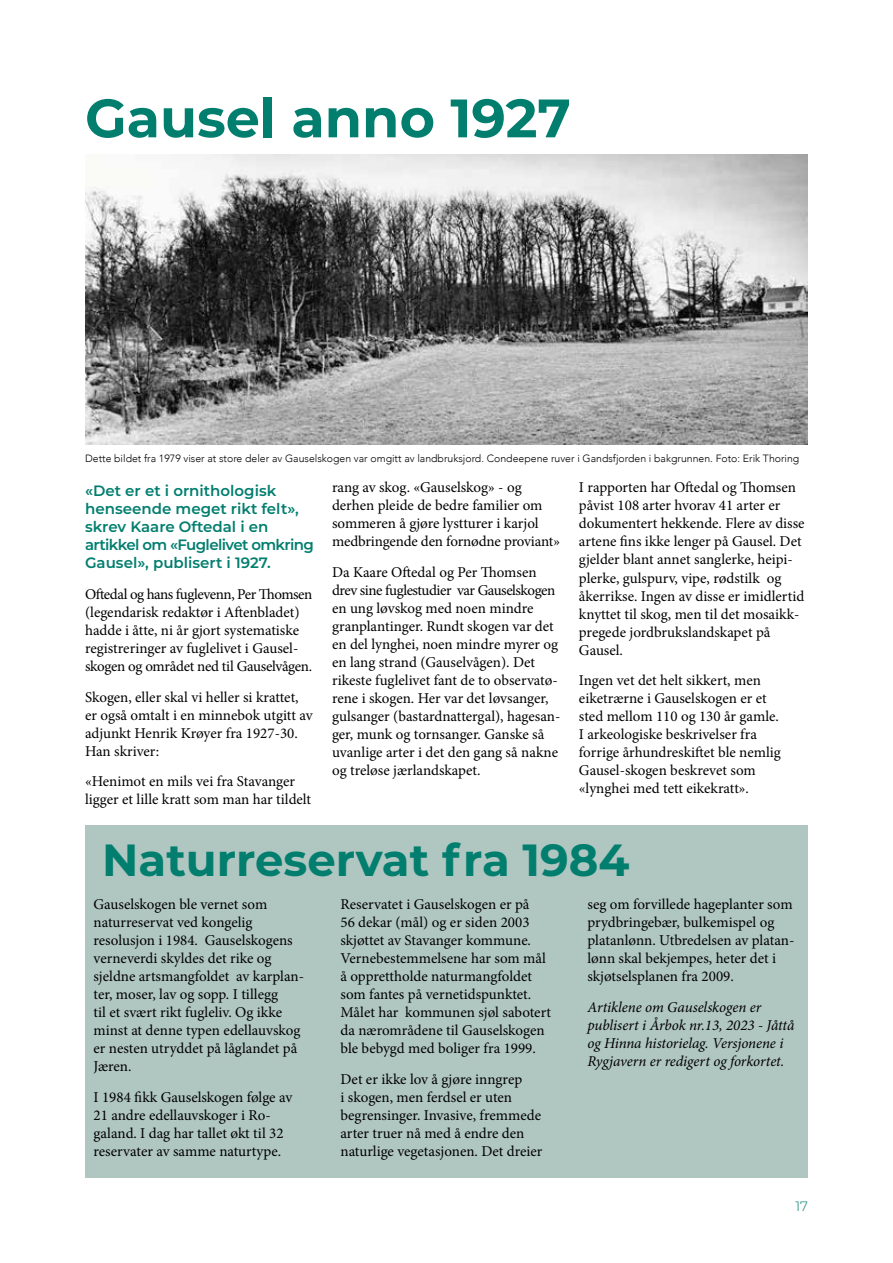
<style>
.page{position:relative;width:893px;height:1263px;background:#fff}
.page>*{position:absolute;margin:0;border:0;box-sizing:border-box;transform-origin:0 0}
.t1{font:700 54px "Montserrat";color:#027e6f}
.t2{font:700 45px "Montserrat";color:#027e6f}
.t3{font:15px/18px "Minion Pro";color:#000}
.t4{font:600 15px/18px "Montserrat";color:#027e6f}
.t5{font:italic 15px/18px "Minion Pro";letter-spacing:-.005em;color:#000}
.t6{font:300 13.5px "Montserrat";color:#027e6f}
.t7{font:300 10.5px "Avenir";color:#000}
</style>
<div class="page">
<img style="left:85px;top:154px;width:723px;height:290px">
<div style="left:85px;top:825px;width:723px;height:353px;background:#b0c6c1"></div>
<h1 class="t1" style="left:85px;top:79px;width:487px">Gausel anno 1927</h1>
<p class="t7" style="left:85px;top:452px;width:716px">Dette bildet fra 1979 viser at store deler av Gauselskogen var omgitt av landbruksjord. Condeepene ruver i Gandsfjorden i bakgrunnen. Foto: Erik Thoring</p>
<p class="t4" style="left:85px;top:481px;width:230px">«Det er et i ornithologisk henseende meget rikt felt», skrev Kaare Oftedal i en artikkel om «Fuglelivet omkring<br>Gausel», publisert i 1927.</p>
<p class="t3" style="left:85px;top:585px;width:229px">Oftedal og hans fuglevenn, Per Thomsen (legendarisk redaktør i Aftenbladet) hadde i åtte, ni år gjort systematiske registreringer av fuglelivet i Gausel&shy;skogen og området ned til Gauselvågen.</p>
<p class="t3" style="left:85px;top:688px;width:229px">Skogen, eller skal vi heller si krattet, er også omtalt i en minnebok utgitt av adjunkt Henrik Krøyer fra 1927-30.<br>Han skriver:</p>
<p class="t3" style="left:85px;top:773px;width:228px">«Henimot en mils vei fra Stavanger ligger et lille kratt som man har tildelt</p>
<p class="t3" style="left:332px;top:479px;width:230px">rang av skog. «Gauselskog» - og derhen pleide de bedre familier om sommeren å gjøre lystturer i karjol medbringende den fornødne proviant»</p>
<p class="t3" style="left:332px;top:563px;width:230px">Da Kaare Oftedal og Per Thomsen drev sine fuglestudier var Gauselskogen en ung løvskog med noen mindre granplantinger. Rundt skogen var det en del lynghei, noen mindre myrer og en lang strand (Gauselvågen). Det rikeste fuglelivet fant de to observatø&shy;rene i skogen. Her var det løvsanger, gulsanger (bastardnattergal), hagesan&shy;ger, munk og tornsanger. Ganske så uvanlige arter i det den gang så nakne og treløse jærlandskapet.</p>
<p class="t3" style="left:579px;top:479px;width:227px">I rapporten har Oftedal og Thomsen påvist 108 arter hvorav 41 arter er dokumentert hekkende. Flere av disse artene fins ikke lenger på Gausel. Det gjelder blant annet sanglerke, heipi&shy;plerke, gulspurv, vipe, rødstilk og åkerrikse. Ingen av disse er imidlertid knyttet til skog, men til det mosaikk&shy;pregede jordbrukslandskapet på Gausel.</p>
<p class="t3" style="left:579px;top:671px;width:204px">Ingen vet det helt sikkert, men eiketrærne i Gauselskogen er et sted mellom 110 og 130 år gamle.<br>I arkeologiske beskrivelser fra forrige århundreskiftet ble nemlig<br>Gausel-skogen beskrevet som «lynghei med tett eikekratt».</p>
<h2 class="t2" style="left:102px;top:827px;width:529px">Naturreservat fra 1984</h2>
<p class="t3" style="left:94px;top:896px;width:212px">Gauselskogen ble vernet som naturreservat ved kongelig resolusjon i 1984. Gauselskogens verneverdi skyldes det rike og sjeldne artsmangfoldet av karplan&shy;ter, moser, lav og sopp. I tillegg<br>til et svært rikt fugleliv. Og ikke minst at denne typen edellauvskog er nesten utryddet på låglandet på<br>Jæren.</p>
<p class="t3" style="left:94px;top:1088px;width:200px">I 1984 fikk Gauselskogen følge av<br>21 andre edellauvskoger i Ro&shy;galand. I dag har tallet økt til 32 reservater av samme naturtype.</p>
<p class="t3" style="left:340px;top:895px;width:212px">Reservatet i Gauselskogen er på<br>56 dekar (mål) og er siden 2003 skjøttet av Stavanger kommune.<br>Vernebestemmelsene har som mål å opprettholde naturmangfoldet som fantes på vernetidspunktet.<br>Målet har kommunen sjøl sabotert da nærområdene til Gauselskogen ble bebygd med boliger fra 1999.</p>
<p class="t3" style="left:340px;top:1070px;width:203px">Det er ikke lov å gjøre inngrep<br>i skogen, men ferdsel er uten begrensinger. Invasive, fremmede arter truer nå med å endre den naturlige vegetasjonen. Det dreier</p>
<p class="t3" style="left:587px;top:896px;width:208px">seg om forvillede hageplanter som prydbringebær, bulkemispel og platanlønn. Utbredelsen av platan&shy;lønn skal bekjempes, heter det i skjøtselsplanen fra 2009.</p>
<p class="t5" style="left:587px;top:998px;width:208px">Artiklene om Gauselskogen er publisert i Årbok nr.13, 2023 - Jåttå og Hinna historielag. Versjonene i Rygjavern er redigert og forkortet.</p>
<p class="t6" style="left:795px;top:1197px;width:14px">17</p>
</div>
